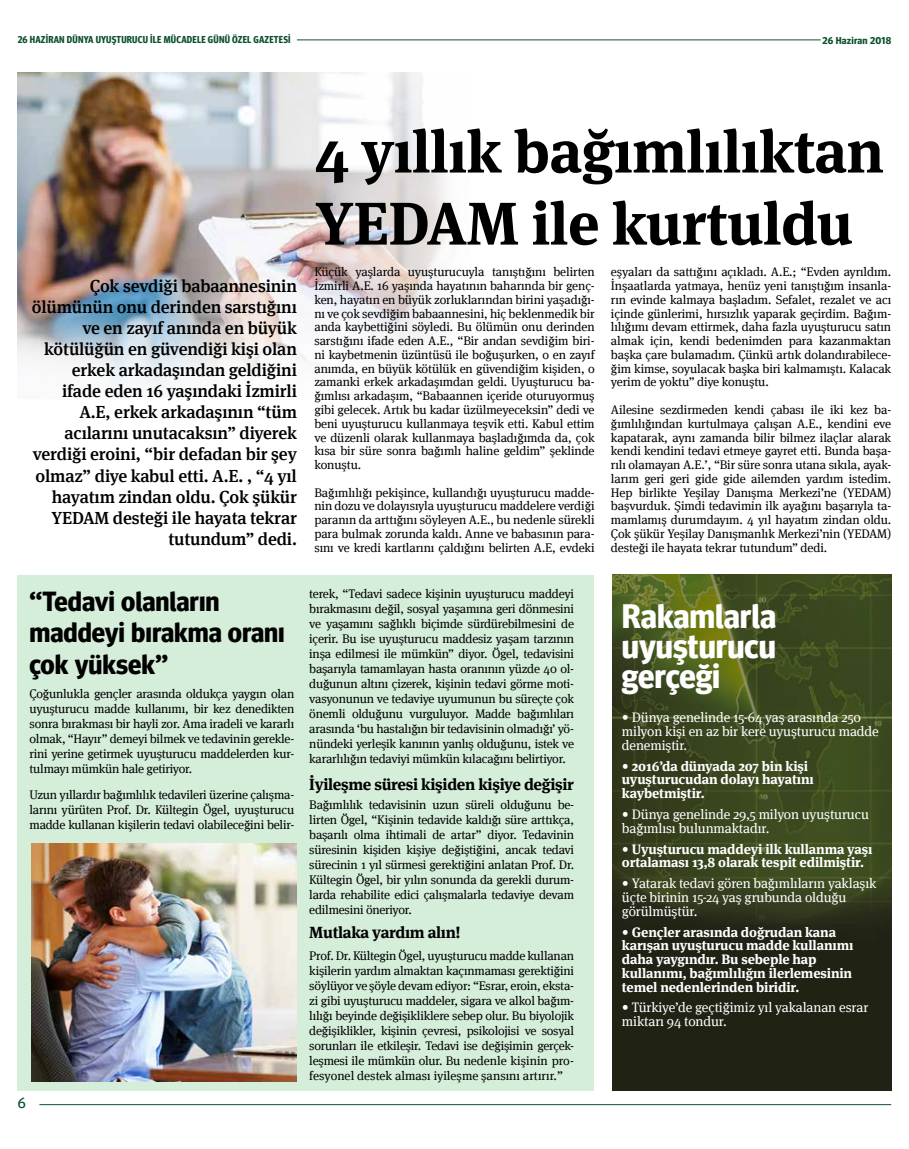
<style>
.page{position:relative;width:909px;height:1149px;background:#fff}
.page>*{position:absolute;margin:0;border:0;box-sizing:border-box;transform-origin:0 0}
.t1{font:700 60px/72px "Meta Serif OT";letter-spacing:-.01em;color:#000}
.t2{font:700 33.75px/30px "Meta Headline OT";color:#fff;text-align:justify}
.t3{font:700 27.5px/31.9px "Meta Headline OT";color:#000}
.t4{font:500 17.5px/21px "Meta Serif OT";letter-spacing:-.01em;color:#000;text-align:right}
.t5{font:700 16.25px "Meta Serif OT";letter-spacing:-.02em;color:#000}
.t6{font:15px "Meta Headline OT";color:#0f512e}
.t7{font:700 13.75px/13.8px "Meta Serif OT";letter-spacing:-.01em;color:#fff}
.t8{font:13.75px/13.8px "Meta Serif OT";letter-spacing:-.01em;color:#fff}
.t9{font:12.5px/13.8px "Meta Serif OT";letter-spacing:-.02em;color:#000;text-align:justify}
.t10{font:700 condensed 10px "Meta Headline OT";letter-spacing:.02em;color:#0f512e}
.t11{font:700 10px "Meta Headline OT";letter-spacing:.02em;color:#0f512e}
</style>
<div class="page">
<hr style="left:297px;top:40px;width:524px;height:1px;background:#0f512e">
<hr style="left:39px;top:1104px;width:852px;height:1px;background:#0f512e">
<img style="left:18px;top:72px;width:431px;height:326px">
<div style="left:18px;top:575px;width:576px;height:515px;background:#d5eeda"></div>
<img style="left:32px;top:843px;width:265px;height:238px">
<svg style="left:612px;top:574px;width:279px;height:515px;background:#343d1b"></svg>
<p class="t10" style="left:18px;top:34px;width:274px">26 HAZİRAN DÜNYA UYUŞTURUCU İLE MÜCADELE GÜNÜ ÖZEL GAZETESİ</p>
<p class="t11" style="left:822px;top:34px;width:70px">26 Haziran 2018</p>
<p class="t4" style="left:32px;top:275px;width:267px">Çok sevdiği babaannesinin ölümünün onu derinden sarstığını ve en zayıf anında en büyük kötülüğün en güvendiği kişi olan erkek arkadaşından geldiğini ifade eden 16 yaşındaki İzmirli<br>A.E, erkek arkadaşının “tüm acılarını unutacaksın” diyerek verdiği eroini, “bir defadan bir şey olmaz” diye kabul etti. A.E. , “4 yıl hayatım zindan oldu. Çok şükür<br>YEDAM desteği ile hayata tekrar tutundum” dedi.</p>
<h1 class="t1" style="left:315px;top:115px;width:570px">4 yıllık bağımlılıktan<br>YEDAM ile kurtuldu</h1>
<p class="t9" style="left:314px;top:265px;width:282px">Küçük yaşlarda uyuşturucuyla tanıştığını belirten İzmirli A.E. 16 yaşında hayatının baharında bir genç&shy;ken, hayatın en büyük zorluklarından birini yaşadığı&shy;nı ve çok sevdiğim babaannesini, hiç beklenmedik bir anda kaybettiğini söyledi. Bu ölümün onu derinden sarstığını ifade eden A.E., “Bir andan sevdiğim biri&shy;ni kaybetmenin üzüntüsü ile boğuşurken, o en zayıf anımda, en büyük kötülük en güvendiğim kişiden, o zamanki erkek arkadaşımdan geldi. Uyuşturucu ba&shy;ğımlısı arkadaşım, “Babaannen içeride oturuyormuş gibi gelecek. Artık bu kadar üzülmeyeceksin” dedi ve beni uyuşturucu kullanmaya teşvik etti. Kabul ettim ve düzenli olarak kullanmaya başladığımda da, çok kısa bir süre sonra bağımlı haline geldim” şeklinde konuştu.</p>
<p class="t9" style="left:314px;top:485px;width:282px">Bağımlılığı pekişince, kullandığı uyuşturucu madde&shy;nin dozu ve dolayısıyla uyuşturucu maddelere verdiği paranın da arttığını söyleyen A.E., bu nedenle sürekli para bulmak zorunda kaldı. Anne ve babasının para&shy;sını ve kredi kartlarını çaldığını belirten A.E, evdeki</p>
<p class="t9" style="left:611px;top:265px;width:282px">eşyaları da sattığını açıkladı. A.E.; “Evden ayrıldım.<br>İnşaatlarda yatmaya, henüz yeni tanıştığım insanla&shy;rın evinde kalmaya başladım. Sefalet, rezalet ve acı içinde günlerimi, hırsızlık yaparak geçirdim. Bağım&shy;lılığımı devam ettirmek, daha fazla uyuşturucu satın almak için, kendi bedenimden para kazanmaktan başka çare bulamadım. Çünkü artık dolandırabilece&shy;ğim kimse, soyulacak başka biri kalmamıştı. Kalacak yerim de yoktu” diye konuştu.</p>
<p class="t9" style="left:611px;top:402px;width:282px">Ailesine sezdirmeden kendi çabası ile iki kez ba&shy;ğımlılığından kurtulmaya çalışan A.E., kendini eve kapatarak, aynı zamanda bilir bilmez ilaçlar alarak kendi kendini tedavi etmeye gayret etti. Bunda başa&shy;rılı olamayan A.E.’, “Bir süre sonra utana sıkıla, ayak&shy;larım geri geri gide gide ailemden yardım istedim.<br>Hep birlikte Yeşilay Danışma Merkezi’ne (YEDAM) başvurduk. Şimdi tedavimin ilk ayağını başarıyla ta&shy;mamlamış durumdayım. 4 yıl hayatım zindan oldu.<br>Çok şükür Yeşilay Danışmanlık Merkezi’nin (YEDAM) desteği ile hayata tekrar tutundum” dedi.</p>
<h3 class="t3" style="left:30px;top:585px;width:257px">“Tedavi olanların maddeyi bırakma oranı çok yüksek”</h3>
<p class="t9" style="left:30px;top:686px;width:266px;line-height:15px">Çoğunlukla gençler arasında oldukça yaygın olan uyuşturucu madde kullanımı, bir kez denedikten sonra bırakması bir hayli zor. Ama iradeli ve kararlı olmak, “Hayır” demeyi bilmek ve tedavinin gerekle&shy;rini yerine getirmek uyuşturucu maddelerden kur&shy;tulmayı mümkün hale getiriyor.</p>
<p class="t9" style="left:30px;top:787px;width:266px;line-height:15px">Uzun yıllardır bağımlılık tedavileri üzerine çalışma&shy;larını yürüten Prof. Dr. Kültegin Ögel, uyuşturucu madde kullanan kişilerin tedavi olabileceğini belir-</p>
<p class="t6" style="left:18px;top:1093px;width:9px">6</p>
<p class="t9" style="left:309px;top:586px;width:266px;line-height:15px">terek, “Tedavi sadece kişinin uyuşturucu maddeyi bırakmasını değil, sosyal yaşamına geri dönmesini ve yaşamını sağlıklı biçimde sürdürebilmesini de içerir. Bu ise uyuşturucu maddesiz yaşam tarzının inşa edilmesi ile mümkün” diyor. Ögel, tedavisini başarıyla tamamlayan hasta oranının yüzde 40 ol&shy;duğunun altını çizerek, kişinin tedavi görme moti&shy;vasyonunun ve tedaviye uyumunun bu süreçte çok önemli olduğunu vurguluyor. Madde bağımlıları arasında ‘bu hastalığın bir tedavisinin olmadığı’ yö&shy;nündeki yerleşik kanının yanlış olduğunu, istek ve kararlılığın tedaviyi mümkün kılacağını belirtiyor.</p>
<h3 class="t5" style="left:309px;top:773px;width:266px">İyileşme süresi kişiden kişiye değişir</h3>
<p class="t9" style="left:309px;top:796px;width:266px;line-height:15px">Bağımlılık tedavisinin uzun süreli olduğunu be&shy;lirten Ögel, “Kişinin tedavide kaldığı süre arttıkça, başarılı olma ihtimali de artar” diyor. Tedavinin süresinin kişiden kişiye değiştiğini, ancak tedavi sürecinin 1 yıl sürmesi gerektiğini anlatan Prof. Dr.<br>Kültegin Ögel, bir yılın sonunda da gerekli durum&shy;larda rehabilite edici çalışmalarla tedaviye devam edilmesini öneriyor.</p>
<h3 class="t5" style="left:309px;top:921px;width:153px">Mutlaka yardım alın!</h3>
<p class="t9" style="left:309px;top:947px;width:266px;line-height:15px">Prof. Dr. Kültegin Ögel, uyuşturucu madde kullanan kişilerin yardım almaktan kaçınmaması gerektiğini söylüyor ve şöyle devam ediyor: “Esrar, eroin, eksta&shy;zi gibi uyuşturucu maddeler, sigara ve alkol bağım&shy;lılığı beyinde değişikliklere sebep olur. Bu biyolojik değişiklikler, kişinin çevresi, psikolojisi ve sosyal sorunları ile etkileşir. Tedavi ise değişimin gerçek&shy;leşmesi ile mümkün olur. Bu nedenle kişinin pro&shy;fesyonel destek alması iyileşme şansını artırır.”</p>
<h2 class="t2" style="left:622px;top:601px;width:156px">Rakamlarla uyuşturucu gerçeği</h2>
<p class="t8" style="left:622px;top:710px;width:258px">• Dünya genelinde 15-64 yaş arasında 250 milyon kişi en az bir kere uyuşturucu madde denemiştir.</p>
<p class="t7" style="left:622px;top:758px;width:193px">• 2016’da dünyada 207 bin kişi uyuşturucudan dolayı hayatını kaybetmiştir.</p>
<p class="t8" style="left:622px;top:807px;width:249px">• Dünya genelinde 29,5 milyon uyuşturucu bağımlısı bulunmaktadır.</p>
<p class="t7" style="left:622px;top:841px;width:252px">• Uyuşturucu maddeyi ilk kullanma yaşı ortalaması 13,8 olarak tespit edilmiştir.</p>
<p class="t8" style="left:622px;top:876px;width:256px">• Yatarak tedavi gören bağımlıların yaklaşık üçte birinin 15-24 yaş grubunda olduğu görülmüştür.</p>
<p class="t7" style="left:622px;top:924px;width:233px">• Gençler arasında doğrudan kana karışan uyuşturucu madde kullanımı daha yaygındır. Bu sebeple hap kullanımı, bağımlılığın ilerlemesinin temel nedenlerinden biridir.</p>
<p class="t8" style="left:622px;top:1000px;width:248px">• Türkiye’de geçtiğimiz yıl yakalanan esrar miktarı 94 tondur.</p>
</div>
